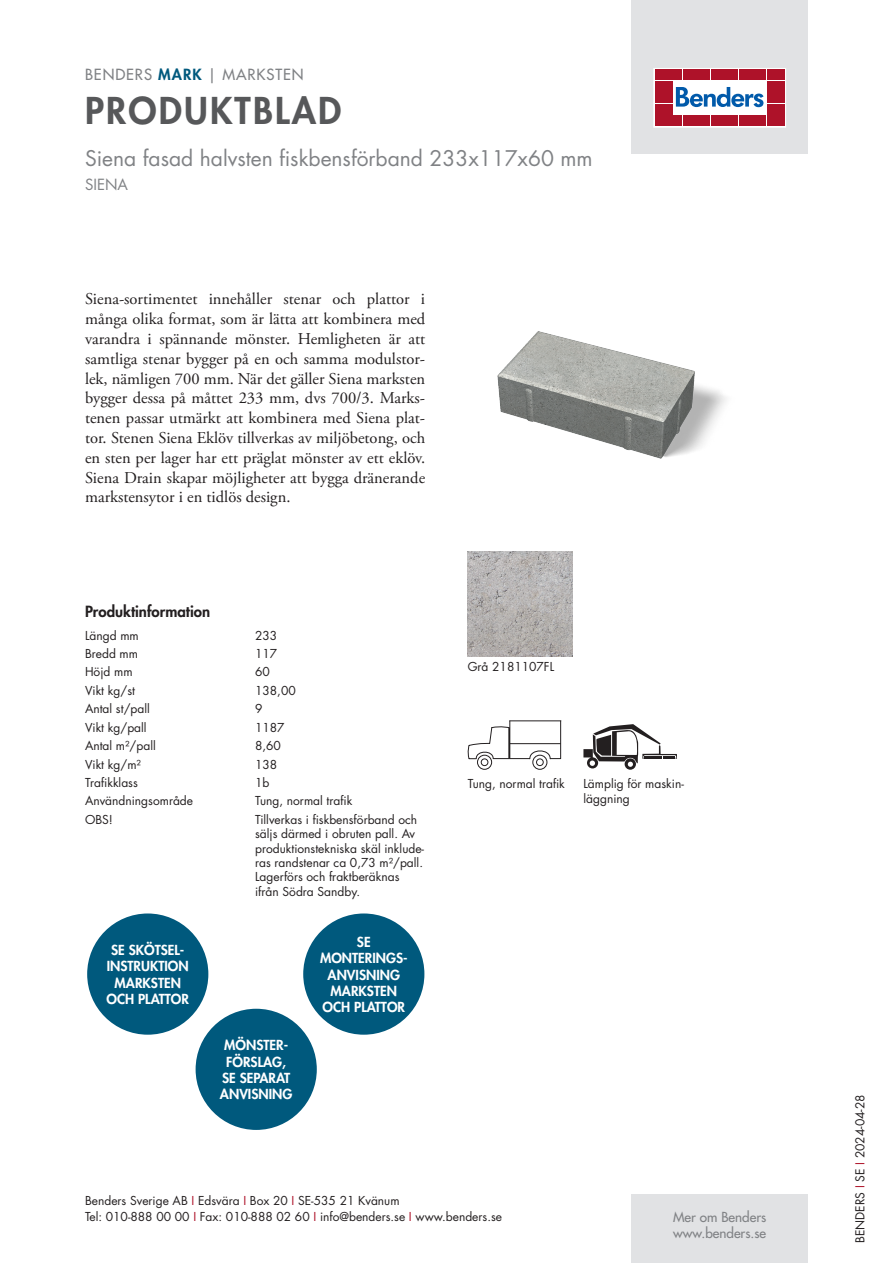
<style>
.page{position:relative;width:893px;height:1263px;background:#fff}
.page>*{position:absolute;margin:0;border:0;box-sizing:border-box;transform-origin:0 0}
.t1{font:800 36px "Futura Std";letter-spacing:.06em;color:#57585a}
.t2{font:21px "Futura Std";color:#808285}
.t3{font:16.5px/19.8px "Adobe Garamond Pro";color:#231f20;text-align:justify}
.t4{font:500 15px "Futura Std";letter-spacing:.06em;color:#808285}
.t5{font:800 15px "Futura Std";color:#231f20}
.t6{font:15px "Futura Std";color:#808285}
.t7{font:800 13.5px/16.2px "Futura Std";color:#fff;text-align:center}
.t8{font:500 13.5px/16.2px "Futura Std";color:#808285}
.t9{font:12px/14.4px "Futura Std";color:#231f20}
.s1{font-weight:800;color:#00597d}
.s2{color:#ae1229}
</style>
<div class="page">
<div style="left:631px;top:0;width:177px;height:153px;background:#e1e2e4"></div>
<div style="left:631px;top:1195px;width:177px;height:68px;background:#e1e2e4"></div>
<svg style="left:656px;top:70px;width:128px;height:55px;background:#ebc6cb"></svg>
<div style="left:654px;top:68px;width:132px;height:59px;border:1px solid #fff"></div>
<div style="left:655px;top:70px;width:8px;height:10px;background:#ae1229"></div>
<div style="left:664px;top:70px;width:8px;height:10px;background:#ae1229"></div>
<div style="left:655px;top:81px;width:8px;height:10px;background:#ae1229"></div>
<div style="left:664px;top:81px;width:8px;height:10px;background:#ae1229"></div>
<div style="left:655px;top:93px;width:8px;height:10px;background:#ae1229"></div>
<div style="left:664px;top:93px;width:8px;height:10px;background:#ae1229"></div>
<div style="left:655px;top:104px;width:8px;height:11px;background:#ae1229"></div>
<div style="left:664px;top:104px;width:8px;height:11px;background:#ae1229"></div>
<div style="left:655px;top:116px;width:8px;height:10px;background:#ae1229"></div>
<div style="left:664px;top:116px;width:8px;height:10px;background:#ae1229"></div>
<div style="left:674px;top:70px;width:8px;height:10px;background:#ae1229"></div>
<div style="left:683px;top:70px;width:8px;height:10px;background:#ae1229"></div>
<div style="left:692px;top:70px;width:8px;height:10px;background:#ae1229"></div>
<div style="left:702px;top:70px;width:8px;height:10px;background:#ae1229"></div>
<div style="left:711px;top:70px;width:8px;height:10px;background:#ae1229"></div>
<div style="left:720px;top:70px;width:8px;height:10px;background:#ae1229"></div>
<div style="left:730px;top:70px;width:8px;height:10px;background:#ae1229"></div>
<div style="left:739px;top:70px;width:8px;height:10px;background:#ae1229"></div>
<div style="left:748px;top:70px;width:8px;height:10px;background:#ae1229"></div>
<div style="left:758px;top:70px;width:8px;height:10px;background:#ae1229"></div>
<div style="left:674px;top:116px;width:8px;height:10px;background:#ae1229"></div>
<div style="left:683px;top:116px;width:8px;height:10px;background:#ae1229"></div>
<div style="left:692px;top:116px;width:8px;height:10px;background:#ae1229"></div>
<div style="left:702px;top:116px;width:8px;height:10px;background:#ae1229"></div>
<div style="left:711px;top:116px;width:8px;height:10px;background:#ae1229"></div>
<div style="left:720px;top:116px;width:8px;height:10px;background:#ae1229"></div>
<div style="left:730px;top:116px;width:8px;height:10px;background:#ae1229"></div>
<div style="left:739px;top:116px;width:8px;height:10px;background:#ae1229"></div>
<div style="left:748px;top:116px;width:8px;height:10px;background:#ae1229"></div>
<div style="left:758px;top:116px;width:8px;height:10px;background:#ae1229"></div>
<div style="left:767px;top:70px;width:8px;height:10px;background:#ae1229"></div>
<div style="left:776px;top:70px;width:8px;height:10px;background:#ae1229"></div>
<div style="left:767px;top:81px;width:8px;height:10px;background:#ae1229"></div>
<div style="left:776px;top:81px;width:8px;height:10px;background:#ae1229"></div>
<div style="left:767px;top:93px;width:8px;height:10px;background:#ae1229"></div>
<div style="left:776px;top:93px;width:8px;height:10px;background:#ae1229"></div>
<div style="left:767px;top:104px;width:8px;height:11px;background:#ae1229"></div>
<div style="left:776px;top:104px;width:8px;height:11px;background:#ae1229"></div>
<div style="left:767px;top:116px;width:8px;height:10px;background:#ae1229"></div>
<div style="left:776px;top:116px;width:8px;height:10px;background:#ae1229"></div>
<svg style="left:676px;top:87px;width:87px;height:20px;background:#8ab3d7"></svg>
<div style="left:303px;top:913px;width:121px;height:122px;background:#00597d;border-radius:50%"></div>
<div style="left:87px;top:913px;width:121px;height:122px;background:#00597d;border-radius:50%"></div>
<div style="left:196px;top:1009px;width:121px;height:121px;background:#00597d;border-radius:50%"></div>
<img style="left:497px;top:331px;width:229px;height:128px">
<img style="left:468px;top:552px;width:105px;height:105px">
<svg style="left:468px;top:720px;width:93px;height:50px"></svg>
<svg style="left:625px;top:758px;width:11px;height:12px"></svg>
<svg style="left:583px;top:724px;width:94px;height:44px"></svg>
<p class="t4" style="left:85px;top:65px;width:220px">BENDERS <span class="s1">MARK</span> | MARKSTEN</p>
<h1 class="t1" style="left:85px;top:87px;width:258px">PRODUKTBLAD</h1>
<h2 class="t2" style="left:85px;top:144px;width:509px">Siena fasad halvsten fiskbensförband 233x117x60 mm</h2>
<p class="t6" style="left:85px;top:175px;width:44px">SIENA</p>
<p class="t3" style="left:85px;top:290px;width:342px">Siena-sortimentet innehåller stenar och plattor i många olika format, som är lätta att kombinera med varandra i spännande mönster. Hemligheten är att samtliga stenar bygger på en och samma modulstor&shy;lek, nämligen 700 mm. När det gäller Siena marksten bygger dessa på måttet 233 mm, dvs 700/3. Marks&shy;tenen passar utmärkt att kombinera med Siena plat&shy;tor. Stenen Siena Eklöv tillverkas av miljöbetong, och en sten per lager har ett präglat mönster av ett eklöv.<br>Siena Drain skapar möjligheter att bygga dränerande markstensytor i en tidlös design.</p>
<p class="t5" style="left:85px;top:602px;width:127px">Produktinformation</p>
<p class="t9" style="left:85px;top:628px;width:55px">Längd mm</p>
<p class="t9" style="left:255px;top:628px;width:24px">233</p>
<p class="t9" style="left:85px;top:647px;width:55px">Bredd mm</p>
<p class="t9" style="left:255px;top:647px;width:24px">117</p>
<p class="t9" style="left:85px;top:665px;width:49px">Höjd mm</p>
<p class="t9" style="left:255px;top:665px;width:16px">60</p>
<p class="t9" style="left:85px;top:683px;width:51px">Vikt kg/st</p>
<p class="t9" style="left:255px;top:683px;width:42px">138,00</p>
<p class="t9" style="left:85px;top:702px;width:66px">Antal st/pall</p>
<p class="t9" style="left:255px;top:702px;width:9px">9</p>
<p class="t9" style="left:85px;top:720px;width:63px">Vikt kg/pall</p>
<p class="t9" style="left:255px;top:720px;width:31px">1187</p>
<p class="t9" style="left:85px;top:739px;width:72px">Antal m²/pall</p>
<p class="t9" style="left:255px;top:739px;width:27px">8,60</p>
<p class="t9" style="left:85px;top:757px;width:57px">Vikt kg/m²</p>
<p class="t9" style="left:255px;top:757px;width:24px">138</p>
<p class="t9" style="left:85px;top:775px;width:54px">Trafikklass</p>
<p class="t9" style="left:255px;top:775px;width:16px">1b</p>
<p class="t9" style="left:85px;top:794px;width:110px">Användningsområde</p>
<p class="t9" style="left:255px;top:794px;width:99px">Tung, normal trafik</p>
<p class="t9" style="left:85px;top:812px;width:29px">OBS!</p>
<p class="t9" style="left:255px;top:812px;width:170px">Tillverkas i fiskbensförband och säljs därmed i obruten pall. Av produktionstekniska skäl inklude&shy;ras randstenar ca 0,73 m²/pall.<br>Lagerförs och fraktberäknas ifrån Södra Sandby.</p>
<p class="t7" style="left:320px;top:934px;width:89px">SE<br>MONTERINGS-<br>ANVISNING<br>MARKSTEN<br>OCH PLATTOR</p>
<p class="t7" style="left:106px;top:942px;width:84px">SE SKÖTSEL-<br>INSTRUKTION<br>MARKSTEN<br>OCH PLATTOR</p>
<p class="t7" style="left:220px;top:1037px;width:74px">MÖNSTER-<br>FÖRSLAG,<br>SE SEPARAT<br>ANVISNING</p>
<p class="t9" style="left:468px;top:660px;width:88px">Grå 2181107FL</p>
<p class="t9" style="left:468px;top:777px;width:99px">Tung, normal trafik</p>
<p class="t9" style="left:583px;top:777px;width:102px">Lämplig för maskin&shy;läggning</p>
<p class="t9" style="left:85px;top:1192px;width:418px;line-height:16.5px">Benders Sverige AB <span class="s2">I</span> Edsvära <span class="s2">I</span> Box 20 <span class="s2">I</span> SE-535 21 Kvänum<br>Tel: 010-888 00 00 <span class="s2">I</span> Fax: 010-888 02 60 <span class="s2">I</span> info@benders.se <span class="s2">I</span> www.benders.se</p>
<p class="t8" style="left:673px;top:1209px;width:95px">Mer om Benders www.benders.se</p>
<p class="t9" style="left:853px;top:1243px;width:150px;rotate:-90deg">BENDERS <span class="s2">I</span> SE <span class="s2">I</span> 2024-04-28</p>
</div>
